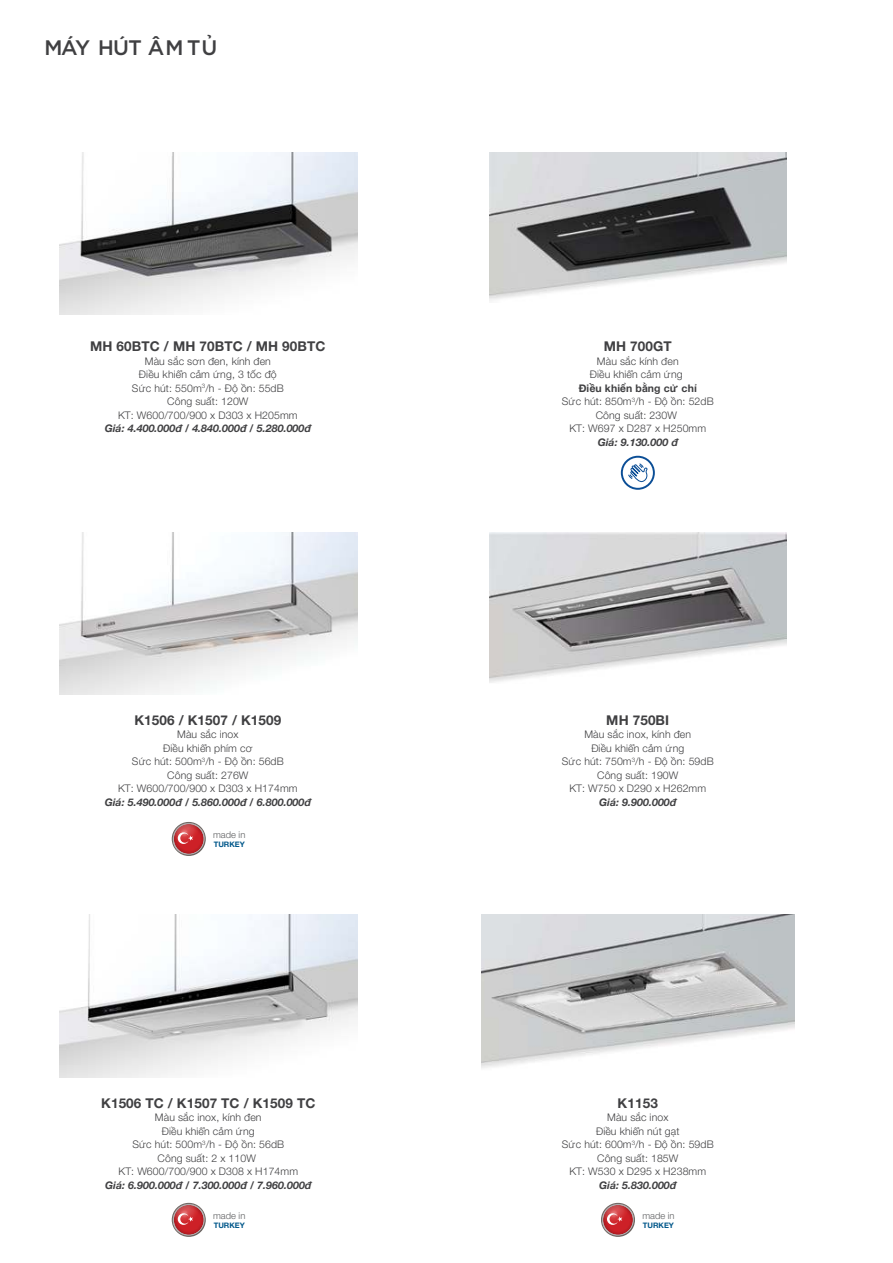
<style>
.page{position:relative;width:893px;height:1263px;background:#fff}
.page>*{position:absolute;margin:0;border:0;box-sizing:border-box;transform-origin:0 0}
.t1{font:500 21px "i Ciel Gotham";letter-spacing:-.005em;color:#404042}
.t2{font:700 13.5px "Helvetica Neue";letter-spacing:.01em;color:#404042}
.t3{font:300 10.5px/13.5px "Helvetica Neue";letter-spacing:.01em;color:#404042;text-align:center}
.t4{font:italic 700 10.5px "Helvetica Neue";letter-spacing:.01em;color:#404042}
.t5{font:300 9.3px "Helvetica Neue";color:#5e5f61}
.t6{font:700 7.5px "Helvetica Neue";color:#00578a}
.s1{font-weight:700}
</style>
<div class="page">
<img style="left:60px;top:914px;width:297px;height:163px">
<img style="left:60px;top:532px;width:297px;height:163px">
<img style="left:60px;top:152px;width:297px;height:163px">
<img style="left:481px;top:914px;width:313px;height:154px">
<img style="left:489px;top:532px;width:298px;height:151px">
<img style="left:489px;top:152px;width:298px;height:149px">
<svg style="left:621px;top:456px;width:34px;height:34px"></svg>
<svg style="left:172px;top:822px;width:34px;height:34px"></svg>
<img style="left:172px;top:823px;width:33px;height:32px">
<svg style="left:173px;top:823px;width:31px;height:31px"></svg>
<img style="left:174px;top:824px;width:30px;height:30px">
<svg style="left:172px;top:1203px;width:34px;height:34px"></svg>
<img style="left:172px;top:1204px;width:33px;height:32px">
<svg style="left:173px;top:1204px;width:31px;height:31px"></svg>
<img style="left:174px;top:1205px;width:30px;height:30px">
<svg style="left:601px;top:1203px;width:34px;height:34px"></svg>
<img style="left:602px;top:1204px;width:32px;height:32px">
<svg style="left:602px;top:1204px;width:32px;height:31px"></svg>
<img style="left:603px;top:1205px;width:30px;height:30px">
<h1 class="t1" style="left:43px;top:32px;width:175px">MÁY HÚT ÂM TỦ</h1>
<p class="t2" style="left:90px;top:339px;width:237px">MH 60BTC / MH 70BTC / MH 90BTC</p>
<p class="t3" style="left:118px;top:354px;width:181px">Màu sắc sơn đen, kính đen<br>Điều khiển cảm ứng, 3 tốc độ<br>Sức hút: 550m<sup>3</sup>/h - Độ ồn: 55dB<br>Công suất: 120W<br>KT: W600/700/900 x D303 x H205mm</p>
<p class="t4" style="left:105px;top:423px;width:208px">Giá: 4.400.000đ / 4.840.000đ / 5.280.000đ</p>
<p class="t2" style="left:134px;top:712px;width:149px">K1506 / K1507 / K1509</p>
<p class="t3" style="left:118px;top:727px;width:181px">Màu sắc inox<br>Điều khiển phím cơ<br>Sức hút: 500m<sup>3</sup>/h - Độ ồn: 56dB<br>Công suất: 276W<br>KT: W600/700/900 x D303 x H174mm</p>
<p class="t4" style="left:105px;top:796px;width:208px">Giá: 5.490.000đ / 5.860.000đ / 6.800.000đ</p>
<p class="t5" style="left:213px;top:827px;width:34px">made in</p>
<p class="t6" style="left:214px;top:840px;width:33px">TURKEY</p>
<p class="t2" style="left:101px;top:1095px;width:216px">K1506 TC / K1507 TC / K1509 TC</p>
<p class="t3" style="left:118px;top:1110px;width:181px">Màu sắc inox, kính đen<br>Điều khiển cảm ứng<br>Sức hút: 500m<sup>3</sup>/h - Độ ồn: 56dB<br>Công suất: 2 x 110W<br>KT: W600/700/900 x D308 x H174mm</p>
<p class="t4" style="left:105px;top:1179px;width:208px">Giá: 6.900.000đ / 7.300.000đ / 7.960.000đ</p>
<p class="t5" style="left:213px;top:1208px;width:34px">made in</p>
<p class="t6" style="left:214px;top:1221px;width:33px">TURKEY</p>
<p class="t2" style="left:604px;top:339px;width:69px">MH 700GT</p>
<p class="t3" style="left:590px;top:354px;width:94px">Màu sắc kính đen<br>Điều khiển cảm ứng</p>
<p class="t3" style="left:562px;top:381px;width:153px"><span class="s1">Điều khiển bằng cử chỉ<br></span>Sức hút: 850m<sup>3</sup>/h - Độ ồn: 52dB<br>Công suất: 230W<br>KT: W697 x D287 x H250mm</p>
<p class="t4" style="left:598px;top:436px;width:82px">Giá: 9.130.000 đ</p>
<p class="t2" style="left:606px;top:712px;width:64px">MH 750BI</p>
<p class="t3" style="left:562px;top:727px;width:153px">Màu sắc inox, kính đen<br>Điều khiển cảm ứng<br>Sức hút: 750m<sup>3</sup>/h - Độ ồn: 59dB<br>Công suất: 190W<br>KT: W750 x D290 x H262mm</p>
<p class="t4" style="left:599px;top:794px;width:79px">Giá: 9.900.000đ</p>
<p class="t2" style="left:618px;top:1095px;width:42px">K1153</p>
<p class="t3" style="left:562px;top:1110px;width:153px">Màu sắc inox<br>Điều khiển nút gạt<br>Sức hút: 600m<sup>3</sup>/h - Độ ồn: 59dB<br>Công suất: 185W<br>KT: W530 x D295 x H238mm</p>
<p class="t4" style="left:599px;top:1176px;width:79px">Giá: 5.830.000đ</p>
<p class="t5" style="left:642px;top:1208px;width:34px">made in</p>
<p class="t6" style="left:643px;top:1221px;width:33px">TURKEY</p>
</div>
